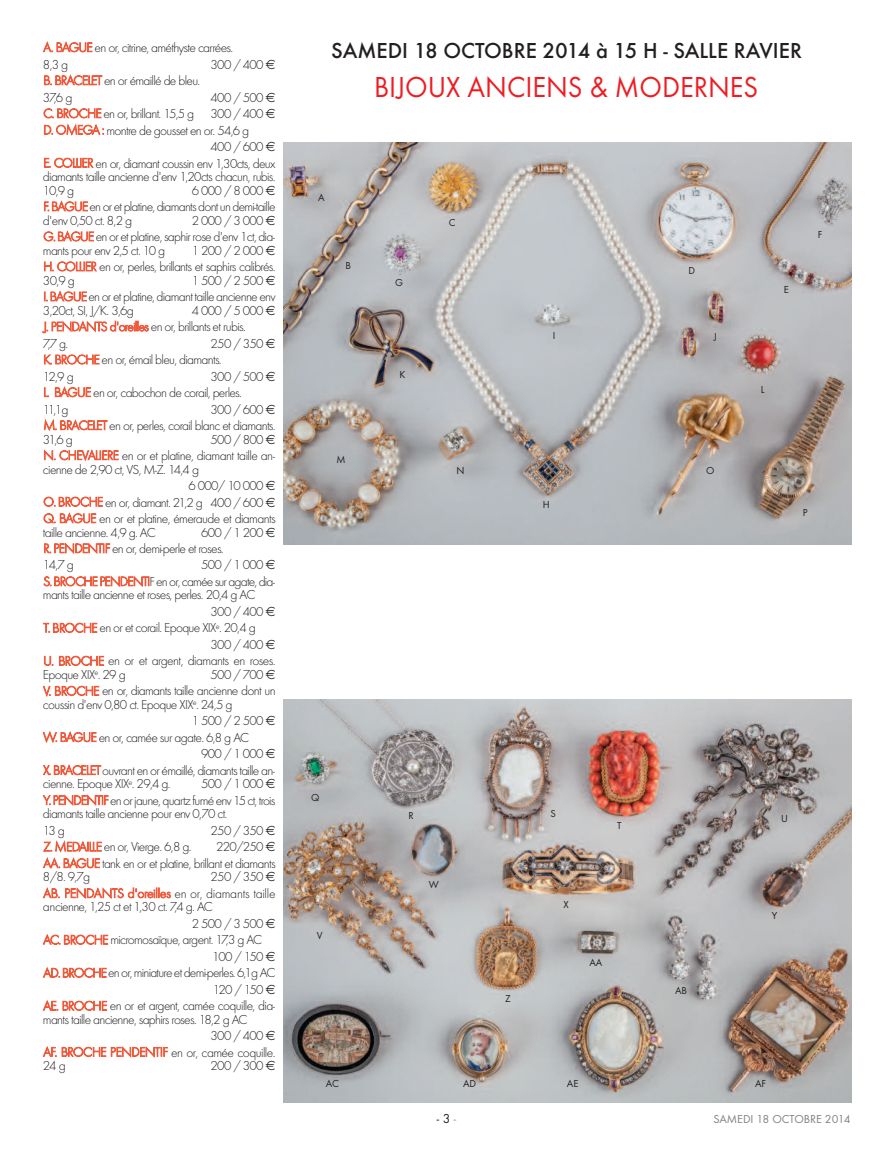
<style>
.page{position:relative;width:893px;height:1149px;background:#fff}
.page>*{position:absolute;margin:0;border:0;box-sizing:border-box;transform-origin:0 0}
.t1{font:30px "Futura T";color:#ee1d23;scale:.95 1}
.t2{font:500 22.5px "Futura T";color:#231f20}
.t3{font:300 13.5px/16.5px "Futura T";letter-spacing:-.05em;color:#231f20}
.t4{font:300 13.5px/16.2px "Futura T";letter-spacing:-.02em;color:#231f20}
.t5{font:13.5px "Futura T";color:#231f20}
.t6{font:12px "Futura T";color:#808285}
.t7{font:10.5px "Futura T";color:#231f20}
.s1{color:#f05a3c}
.s2{color:#939598}
</style>
<div class="page">
<img style="left:284px;top:142px;width:568px;height:402px">
<img style="left:284px;top:699px;width:568px;height:402px">
<p class="t3" style="left:43px;top:39px;width:192px"><span class="s1">A. BAGUE</span> en or, citrine, améthyste carrées.<br>8,3 g</p>
<p class="t3" style="left:211px;top:56px;width:54px">300 / 400</p>
<p class="t3" style="left:43px;top:72px;width:159px"><span class="s1">B. BRACELET</span> en or émaillé de bleu.<br>37,6 g</p>
<p class="t3" style="left:211px;top:89px;width:54px">400 / 500</p>
<p class="t3" style="left:43px;top:105px;width:222px"><span class="s1">C. BROCHE</span> en or, brillant. 15,5 g 300 / 400</p>
<p class="t3" style="left:43px;top:122px;width:207px"><span class="s1">D. OMEGA :</span> montre de gousset en or. 54,6 g</p>
<p class="t3" style="left:211px;top:138px;width:54px">400 / 600</p>
<p class="t3" style="left:43px;top:155px;width:234px"><span class="s1">E. COLLIER</span> en or, diamant coussin env 1,30cts, deux</p>
<p class="t3" style="left:43px;top:170px;width:234px;line-height:13.5px">diamants taille ancienne d'env 1,20cts chacun, rubis.<br>10,9 g</p>
<p class="t3" style="left:43px;top:182px;width:234px;text-indent:148px">6000/8000<br><span class="s1">F. BAGUE</span>en or et platine, diamants dont un demi-taille</p>
<p class="t3" style="left:43px;top:211px;width:91px">d'env 0,50 ct. 8,2 g</p>
<p class="t3" style="left:43px;top:211px;width:233px;text-indent:148px">2000/3000<br><span class="s1">G. BAGUE</span> en or et platine, saphir rose d'env 1ct, dia-</p>
<p class="t3" style="left:43px;top:241px;width:124px">mants pour env 2,5 ct. 10 g</p>
<p class="t3" style="left:43px;top:241px;width:234px;text-indent:148px">1200/2000<br><span class="s1">H. COLLIER</span> en or, perles, brillants et saphirs calibrés.</p>
<p class="t3" style="left:43px;top:271px;width:33px">30,9 g</p>
<p class="t3" style="left:43px;top:271px;width:234px;text-indent:148px">1500/2500<br><span class="s1">I. BAGUE</span>en or et platine, diamant taille ancienne env</p>
<p class="t3" style="left:43px;top:301px;width:92px">3,20ct, SI, J/K. 3,6g</p>
<p class="t3" style="left:43px;top:301px;width:222px;text-indent:149px">4000/5000<br><span class="s1">J. PENDANTS d'oreilles</span> en or, brillants et rubis.<br>7,7 g.</p>
<p class="t3" style="left:43px;top:334px;width:222px;text-indent:168px">250 / 350<br><span class="s1">K. BROCHE</span> en or, émail bleu, diamants.<br>12,9 g</p>
<p class="t3" style="left:43px;top:367px;width:222px;text-indent:168px">300 / 500<br><span class="s1">L. BAGUE</span> en or, cabochon de corail, perles.<br>11,1g</p>
<p class="t3" style="left:43px;top:400px;width:234px;text-indent:167px">300 / 600<br><span class="s1">M. BRACELET</span> en or, perles, corail blanc et diamants.</p>
<p class="t3" style="left:43px;top:430px;width:31px">31,6 g</p>
<p class="t3" style="left:43px;top:430px;width:233px;text-indent:167px">500 / 800<br><span class="s1">N. CHEVALIERE</span> en or et platine, diamant taille an-</p>
<p class="t3" style="left:43px;top:460px;width:158px">cienne de 2,90 ct, VS, M-Z. 14,4 g</p>
<p class="t3" style="left:188px;top:477px;width:77px">6 000/ 10 000</p>
<p class="t3" style="left:43px;top:493px;width:222px"><span class="s1">O. BROCHE</span> en or, diamant. 21,2 g 400 / 600</p>
<p class="t3" style="left:43px;top:510px;width:234px"><span class="s1">Q. BAGUE</span> en or et platine, émeraude et diamants</p>
<p class="t3" style="left:43px;top:523px;width:114px">taille ancienne. 4,9 g. AC</p>
<p class="t3" style="left:43px;top:523px;width:222px;text-indent:158px">600 / 1 200<br><span class="s1">R. PENDENTIF</span> en or, demi-perle et roses.<br>14,7 g</p>
<p class="t3" style="left:43px;top:556px;width:233px;text-indent:158px">500 / 1 000<br><span class="s1">S. BROCHE PENDENTI</span>F en or, camée sur agate, dia-</p>
<p class="t3" style="left:43px;top:586px;width:214px">mants taille ancienne et roses, perles. 20,4 g AC</p>
<p class="t3" style="left:211px;top:603px;width:54px">300 / 400</p>
<p class="t3" style="left:43px;top:619px;width:214px"><span class="s1">T. BROCHE</span> en or et corail. Epoque XIX<sup>e</sup>. 20,4 g</p>
<p class="t3" style="left:211px;top:636px;width:54px">300 / 400</p>
<p class="t3" style="left:43px;top:652px;width:234px"><span class="s1">U. BROCHE</span> en or et argent, diamants en roses.</p>
<p class="t3" style="left:43px;top:665px;width:84px">Epoque XIX<sup>e</sup>. 29 g</p>
<p class="t3" style="left:43px;top:665px;width:234px;text-indent:167px">500 / 700<br><span class="s1">V. BROCHE</span> en or, diamants taille ancienne dont un</p>
<p class="t3" style="left:43px;top:695px;width:191px">coussin d'env 0,80 ct. Epoque XIX<sup>e</sup>. 24,5 g</p>
<p class="t3" style="left:192px;top:712px;width:73px">1500/2500</p>
<p class="t3" style="left:43px;top:728px;width:207px"><span class="s1">W. BAGUE</span> en or, camée sur agate. 6,8 g AC</p>
<p class="t3" style="left:201px;top:745px;width:64px">900 / 1 000</p>
<p class="t3" style="left:43px;top:761px;width:233px"><span class="s1">X. BRACELET</span>ouvrant en or émaillé, diamants taille an-</p>
<p class="t3" style="left:43px;top:775px;width:129px">cienne. Epoque XIX<sup>e</sup>. 29,4 g.</p>
<p class="t3" style="left:43px;top:775px;width:234px;text-indent:158px">500 / 1 000<br><span class="s1">Y. PENDENTIF</span> en or jaune, quartz fumé env 15 ct, trois</p>
<p class="t3" style="left:43px;top:805px;width:186px">diamants taille ancienne pour env 0,70 ct.<br>13 g</p>
<p class="t3" style="left:211px;top:821px;width:54px">250 / 350</p>
<p class="t3" style="left:43px;top:838px;width:234px;text-indent:173px">220/250<br><span class="s1">AA. BAGUE</span> tank en or et platine, brillant et diamants</p>
<p class="t3" style="left:43px;top:868px;width:49px">8/8. 9,7g</p>
<p class="t3" style="left:43px;top:838px;width:150px"><span class="s1">Z. MEDAILLE</span> en or, Vierge. 6,8 g.</p>
<p class="t4" style="left:43px;top:868px;width:234px;text-indent:167px">250 / 350<br><span class="s1">AB. PENDANTS d'oreilles</span> en or, diamants taille</p>
<p class="t3" style="left:43px;top:898px;width:172px">ancienne, 1,25 ct et 1,30 ct. 7,4 g. AC</p>
<p class="t3" style="left:192px;top:914px;width:73px">2500/3500</p>
<p class="t3" style="left:43px;top:931px;width:221px"><span class="s1">AC. BROCHE</span> micromosaïque, argent. 17,3 g AC</p>
<p class="t3" style="left:212px;top:947px;width:53px">100 / 150</p>
<p class="t3" style="left:43px;top:964px;width:234px"><span class="s1">AD. BROCHE</span>en or, miniature et demi-perles. 6,1g AC</p>
<p class="t3" style="left:213px;top:980px;width:52px">120 / 150</p>
<p class="t3" style="left:43px;top:997px;width:233px"><span class="s1">AE. BROCHE</span> en or et argent, camée coquille, dia-</p>
<p class="t3" style="left:43px;top:1010px;width:206px">mants taille ancienne, saphirs roses. 18,2 g AC</p>
<p class="t3" style="left:211px;top:1027px;width:54px">300 / 400</p>
<p class="t3" style="left:43px;top:1043px;width:234px"><span class="s1">AF. BROCHE PENDENTIF</span> en or, camée coquille.</p>
<p class="t3" style="left:43px;top:1057px;width:24px">24 g</p>
<p class="t3" style="left:211px;top:1057px;width:54px">200 / 300</p>
<h2 class="t2" style="left:331px;top:37px;width:472px">SAMEDI 18 OCTOBRE 2014 à 15 H - SALLE RAVIER</h2>
<h1 class="t1" style="left:374px;top:69px;width:406px">BIJOUX ANCIENS &amp; MODERNES</h1>
<p class="t7" style="left:318px;top:191px;width:8px">A</p>
<p class="t7" style="left:345px;top:259px;width:7px">B</p>
<p class="t7" style="left:336px;top:453px;width:11px">M</p>
<p class="t7" style="left:395px;top:276px;width:9px">G</p>
<p class="t7" style="left:400px;top:368px;width:7px">K</p>
<p class="t7" style="left:449px;top:216px;width:8px">C</p>
<p class="t7" style="left:457px;top:464px;width:10px">N</p>
<p class="t7" style="left:553px;top:329px;width:4px">I</p>
<p class="t7" style="left:543px;top:498px;width:8px">H</p>
<p class="t7" style="left:688px;top:264px;width:8px">D</p>
<p class="t7" style="left:714px;top:330px;width:5px">J</p>
<p class="t7" style="left:706px;top:464px;width:10px">O</p>
<p class="t7" style="left:784px;top:283px;width:7px">E</p>
<p class="t7" style="left:818px;top:228px;width:6px">F</p>
<p class="t7" style="left:761px;top:383px;width:5px">L</p>
<p class="t7" style="left:803px;top:505px;width:6px">P</p>
<p class="t7" style="left:311px;top:790px;width:10px">Q</p>
<p class="t7" style="left:317px;top:928px;width:7px">V</p>
<p class="t7" style="left:408px;top:808px;width:7px">R</p>
<p class="t7" style="left:550px;top:806px;width:7px">S</p>
<p class="t7" style="left:429px;top:877px;width:12px">W</p>
<p class="t7" style="left:564px;top:898px;width:7px">X</p>
<p class="t7" style="left:505px;top:991px;width:7px">Z</p>
<p class="t7" style="left:617px;top:819px;width:6px">T</p>
<p class="t7" style="left:589px;top:955px;width:15px">AA</p>
<p class="t7" style="left:675px;top:984px;width:14px">AB</p>
<p class="t7" style="left:781px;top:811px;width:8px">U</p>
<p class="t7" style="left:772px;top:908px;width:7px">Y</p>
<p class="t7" style="left:326px;top:1076px;width:14px">AC</p>
<p class="t7" style="left:463px;top:1076px;width:15px">AD</p>
<p class="t7" style="left:567px;top:1076px;width:13px">AE</p>
<p class="t7" style="left:755px;top:1076px;width:13px">AF</p>
<p class="t5" style="left:437px;top:1109px;width:21px">-3<span class="s2">-</span></p>
<p class="t6" style="left:713px;top:1111px;width:139px">SAMEDI 18 OCTOBRE 2014</p>
</div>
